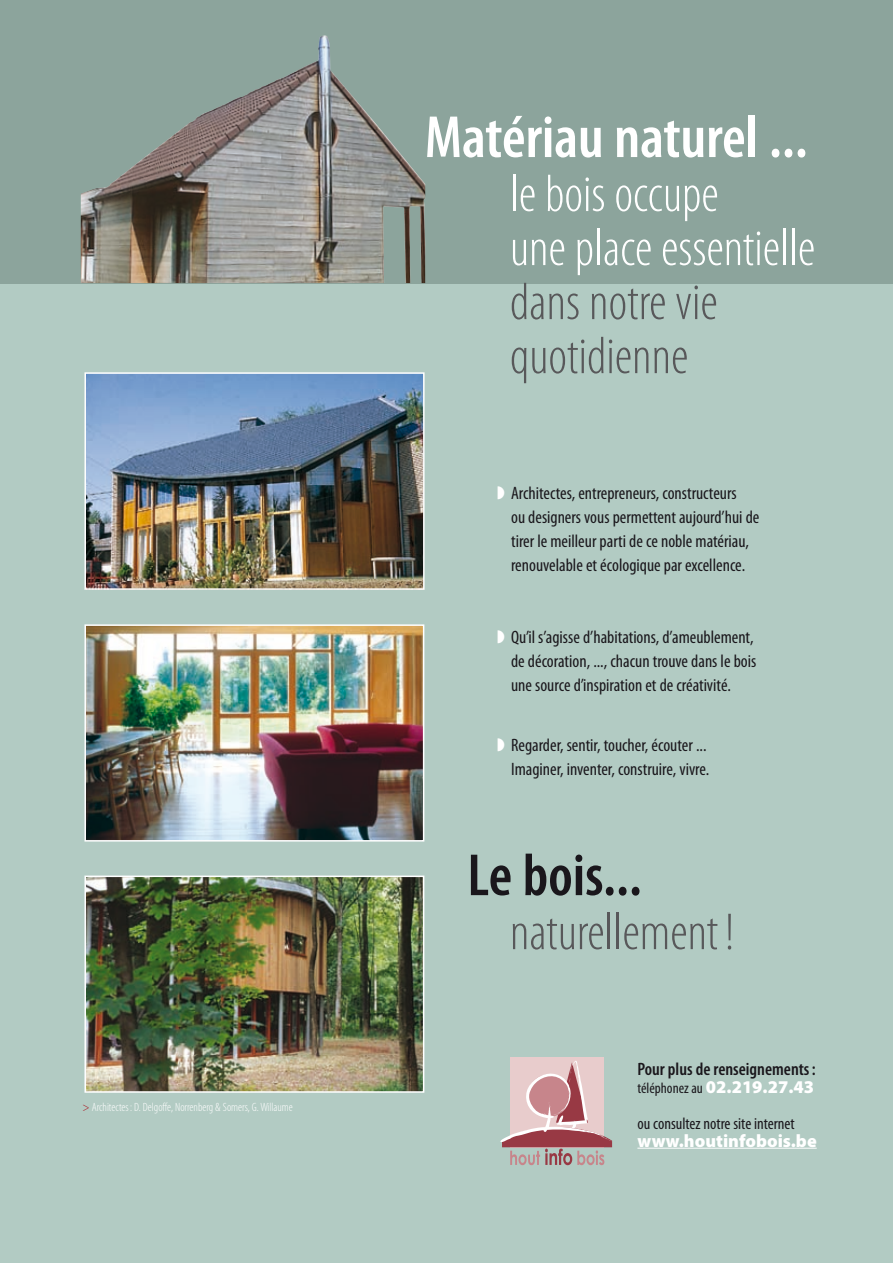
<style>
.page{position:relative;width:893px;height:1263px;background:#b2cbc3}
.page>*{position:absolute;margin:0;border:0;box-sizing:border-box;transform-origin:0 0}
.t1{font:600 condensed 60px "Myriad Pro";color:#fff}
.t2{font:600 condensed 60px "Myriad Pro";color:#1a171c}
.t3{font:300 condensed 52.5px/54px "Myriad Pro";color:#58585a}
.t4{font:300 condensed 52.5px/54px "Myriad Pro";color:#fff}
.t5{font:condensed 18px/24px "Myriad Pro";color:#1a171c}
.t6{font:600 condensed 18px "Myriad Pro";color:#1a171c}
.t7{font:900 18px "Myriad Pro";color:#fff}
.t8{font:condensed 16.5px "Myriad Pro";color:#1a171c}
.t9{font:condensed 15px "Myriad Pro";color:#1a171c}
.t10{font:300 condensed 12px "Myriad Pro";color:#fff}
.s1{color:#aa0c18}
.s2{color:#fff}
.s3{font-weight:900;font-stretch:normal;font-size:18px;color:#fff}
</style>
<div class="page">
<div style="left:0;top:0;width:893px;height:283px;background:#8ca49c"></div>
<hr style="left:637px;top:1148px;width:180px;height:1px;background:#fff">
<img style="left:87px;top:627px;width:334px;height:211px">
<div style="left:84px;top:624px;width:340px;height:217px;border:2px solid #fff"></div>
<img style="left:87px;top:878px;width:334px;height:212px">
<div style="left:84px;top:875px;width:340px;height:218px;border:2px solid #fff"></div>
<img style="left:81px;top:35px;width:344px;height:248px">
<img style="left:87px;top:375px;width:335px;height:212px">
<div style="left:84px;top:372px;width:341px;height:218px;border:2px solid #fff"></div>
<div style="left:510px;top:1057px;width:94px;height:90px;background:#e8cccc"></div>
<svg style="left:501px;top:1061px;width:111px;height:104px"></svg>
<p class="t10" style="left:82px;top:1101px;width:212px"><span class="s1">&gt;</span> Architectes: D. Delgoffe, Norrenberg &amp; Somers, G. Willaume</p>
<h1 class="t1" style="left:425px;top:104px;width:384px">Matériau naturel ...</h1>
<h2 class="t4" style="left:510px;top:168px;width:307px">le bois occupe<br>une place essentielle</h2>
<h2 class="t3" style="left:510px;top:276px;width:209px">dans notre vie quotidienne</h2>
<p class="t5" style="left:511px;top:481px;width:250px;text-indent:-14px"><span class="s2">◗</span> Architectes, entrepreneurs, constructeurs<br>ou designers vous permettent aujourd’hui de tirer le meilleur parti de ce noble matériau, renouvelable et écologique par excellence.</p>
<p class="t5" style="left:511px;top:625px;width:247px;text-indent:-14px"><span class="s2">◗</span> Qu’il s’agisse d’habitations, d’ameublement, de décoration, ..., chacun trouve dans le bois une source d’inspiration et de créativité.</p>
<p class="t5" style="left:497px;top:733px;width:214px;text-align:right"><span class="s2">◗</span> Regarder, sentir, toucher, écouter ...<br>Imaginer, inventer, construire, vivre.</p>
<h1 class="t2" style="left:467px;top:842px;width:176px">Le bois...</h1>
<h2 class="t3" style="left:510px;top:906px;width:226px">naturellement !</h2>
<p class="t6" style="left:637px;top:1059px;width:180px">Pour plus de renseignements:</p>
<p class="t9" style="left:637px;top:1079px;width:178px">téléphonez au <span class="s3">02.219.27.43</span></p>
<p class="t8" style="left:637px;top:1114px;width:159px">ou consultez notre site internet</p>
<p class="t7" style="left:637px;top:1131px;width:181px">www.houtinfobois.be</p>
</div>
